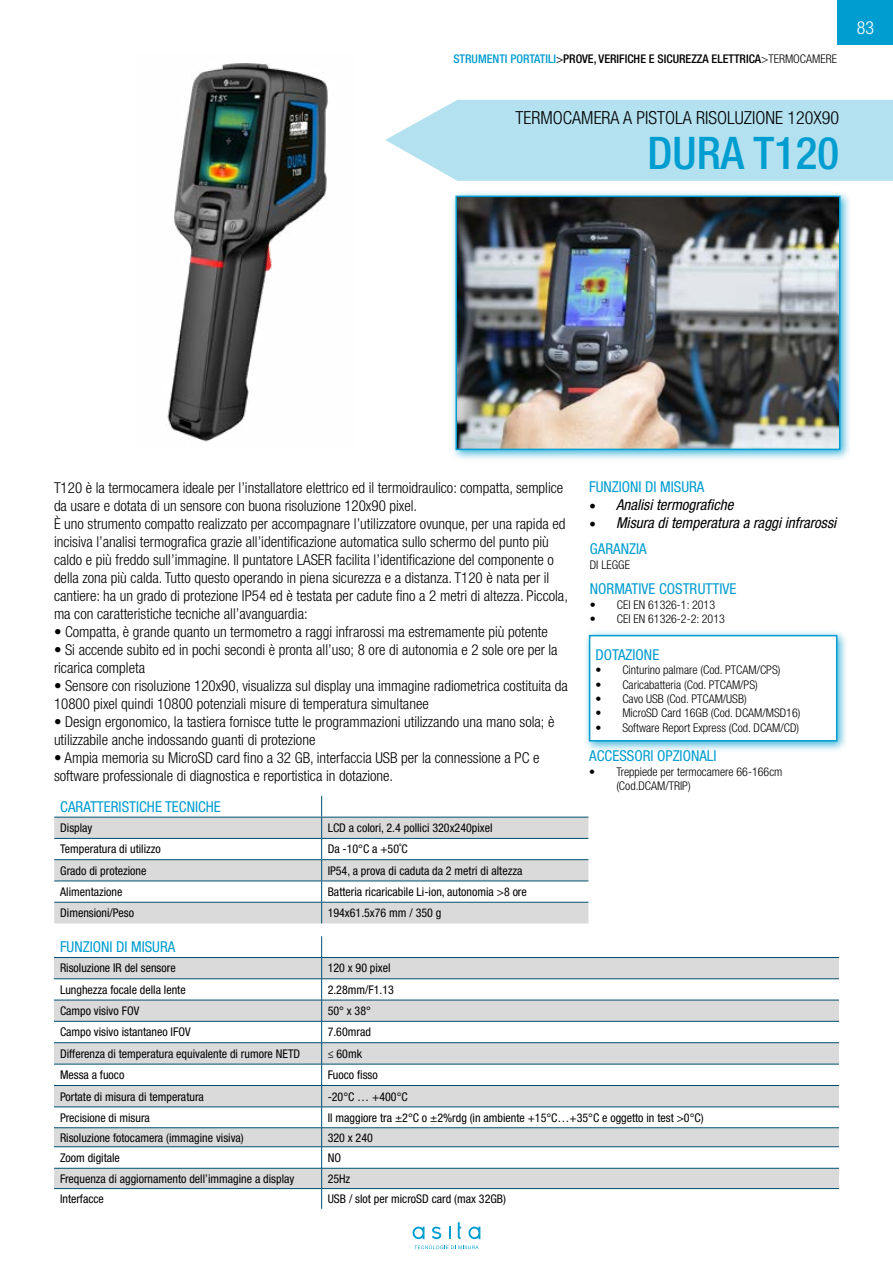
<style>
.page{position:relative;width:893px;height:1263px;background:#fff}
.page>*{position:absolute;margin:0;border:0;box-sizing:border-box;transform-origin:0 0}
.t1{font:500 condensed 45px "Helvetica Neue LT Std";color:#009dd0}
.t2{font:300 condensed 18px "Helvetica Neue LT Std";color:#000}
.t3{font:300 condensed 18px "Helvetica Neue LT Std";color:#fff}
.t4{font:300 condensed 15px/18px "Helvetica Neue LT Std";color:#000}
.t5{font:condensed 15px "Helvetica Neue LT Std";color:#009dd0}
.t6{font:italic condensed 15px/25.8px "Helvetica Neue LT Std";color:#000}
.t7{font:condensed 12px "Helvetica Neue LT Std";color:#000}
.t8{font:300 condensed 12px/14.4px "Helvetica Neue LT Std";color:#000}
.t9{font:500 condensed 12px "Helvetica Neue LT Std";color:#000}
.s1{color:#009dd0}
.s2{font-weight:400}
.s3{font-weight:300}
.s4{font-family:"Minion Pro";font-style:normal;font-stretch:normal;font-size:18px}
.s5{font-style:normal;color:#009dd0}
</style>
<div class="page">
<svg style="left:54px;top:958px;width:785px;height:230px;fill:#dadada"></svg>
<hr style="left:54px;top:957px;width:268px;height:1px;background:#004e71">
<hr style="left:322px;top:957px;width:517px;height:1px;background:#004e71">
<hr style="left:54px;top:978px;width:268px;height:1px;background:#004e71">
<hr style="left:322px;top:978px;width:517px;height:1px;background:#004e71">
<hr style="left:54px;top:1000px;width:268px;height:1px;background:#004e71">
<hr style="left:322px;top:1000px;width:517px;height:1px;background:#004e71">
<hr style="left:54px;top:1021px;width:268px;height:1px;background:#004e71">
<hr style="left:322px;top:1021px;width:517px;height:1px;background:#004e71">
<hr style="left:54px;top:1042px;width:268px;height:1px;background:#004e71">
<hr style="left:322px;top:1042px;width:517px;height:1px;background:#004e71">
<hr style="left:54px;top:1064px;width:268px;height:1px;background:#004e71">
<hr style="left:322px;top:1064px;width:517px;height:1px;background:#004e71">
<hr style="left:54px;top:1085px;width:268px;height:1px;background:#004e71">
<hr style="left:322px;top:1085px;width:517px;height:1px;background:#004e71">
<hr style="left:54px;top:1107px;width:268px;height:1px;background:#004e71">
<hr style="left:322px;top:1107px;width:517px;height:1px;background:#004e71">
<hr style="left:54px;top:1127px;width:268px;height:1px;background:#004e71">
<hr style="left:322px;top:1127px;width:517px;height:1px;background:#004e71">
<hr style="left:54px;top:1146px;width:268px;height:1px;background:#004e71">
<hr style="left:322px;top:1146px;width:517px;height:1px;background:#004e71">
<hr style="left:54px;top:1168px;width:268px;height:1px;background:#004e71">
<hr style="left:322px;top:1168px;width:517px;height:1px;background:#004e71">
<hr style="left:54px;top:1188px;width:268px;height:1px;background:#004e71">
<hr style="left:322px;top:1188px;width:517px;height:1px;background:#004e71">
<svg style="left:321px;top:936px;width:1px;height:273px"></svg>
<svg style="left:54px;top:818px;width:534px;height:105px;fill:#dadada"></svg>
<hr style="left:54px;top:817px;width:268px;height:1px;background:#004e71">
<hr style="left:322px;top:817px;width:266px;height:1px;background:#004e71">
<hr style="left:54px;top:838px;width:268px;height:1px;background:#004e71">
<hr style="left:322px;top:838px;width:266px;height:1px;background:#004e71">
<hr style="left:54px;top:859px;width:268px;height:1px;background:#004e71">
<hr style="left:322px;top:859px;width:266px;height:1px;background:#004e71">
<hr style="left:54px;top:880px;width:268px;height:1px;background:#004e71">
<hr style="left:322px;top:880px;width:266px;height:1px;background:#004e71">
<hr style="left:54px;top:902px;width:268px;height:1px;background:#004e71">
<hr style="left:322px;top:902px;width:266px;height:1px;background:#004e71">
<svg style="left:321px;top:796px;width:1px;height:127px"></svg>
<img style="left:167px;top:63px;width:162px;height:379px">
<div style="left:450px;top:190px;width:402px;height:271px;background:#009dd0;opacity:.75"></div>
<img style="left:458px;top:199px;width:379px;height:248px">
<div style="left:455px;top:196px;width:385px;height:254px;border:2px solid #009dd0"></div>
<div style="left:583px;top:629px;width:266px;height:124px;background:#009dd0;opacity:.75"></div>
<div style="left:589px;top:635px;width:248px;height:106px;background:#fff;border:2px solid #009dd0"></div>
<div style="left:838px;top:0;width:55px;height:44px;background:#009dd0"></div>
<svg style="left:413px;top:1226px;width:11px;height:13px"></svg>
<svg style="left:432px;top:1226px;width:9px;height:13px"></svg>
<svg style="left:449px;top:1226px;width:1px;height:13px"></svg>
<svg style="left:458px;top:1222px;width:3px;height:17px"></svg>
<svg style="left:468px;top:1226px;width:12px;height:13px"></svg>
<svg style="left:414px;top:1245px;width:65px;height:4px"></svg>
<svg style="left:385px;top:100px;width:508px;height:81px;background:#b8e3f1"></svg>
<p class="t9" style="left:453px;top:51px;width:385px"><span class="s1">STRUMENTI PORTATILI</span><span class="s2">&gt;</span>PROVE, VERIFICHE E SICUREZZA ELETTRICA<span class="s3">&gt;TERMOCAMERE</span></p>
<p class="t2" style="left:516px;top:108px;width:325px">TERMOCAMERA A PISTOLA RISOLUZIONE 120X90</p>
<h1 class="t1" style="left:647px;top:126px;width:193px">DURA T120</h1>
<p class="t3" style="left:857px;top:17px;width:19px">83</p>
<p class="t4" style="left:54px;top:479px;width:515px">T120 è la termocamera ideale per l’installatore elettrico ed il termoidraulico: compatta, semplice da usare e dotata di un sensore con buona risoluzione 120x90 pixel.<br>È uno strumento compatto realizzato per accompagnare l’utilizzatore ovunque, per una rapida ed incisiva l’analisi termografica grazie all’identificazione automatica sullo schermo del punto più caldo e più freddo sull’immagine. Il puntatore LASER facilita l’identificazione del componente o della zona più calda. Tutto questo operando in piena sicurezza e a distanza. T120 è nata per il cantiere: ha un grado di protezione IP54 ed è testata per cadute fino a 2 metri di altezza. Piccola, ma con caratteristiche tecniche all’avanguardia:</p>
<p class="t4" style="left:54px;top:623px;width:495px">• Compatta, è grande quanto un termometro a raggi infrarossi ma estremamente più potente</p>
<p class="t4" style="left:54px;top:641px;width:505px">• Si accende subito ed in pochi secondi è pronta all’uso; 8 ore di autonomia e 2 sole ore per la ricarica completa</p>
<p class="t4" style="left:54px;top:677px;width:515px">• Sensore con risoluzione 120x90, visualizza sul display una immagine radiometrica costituita da<br>10800 pixel quindi 10800 potenziali misure di temperatura simultanee</p>
<p class="t4" style="left:54px;top:713px;width:502px">• Design ergonomico, la tastiera fornisce tutte le programmazioni utilizzando una mano sola; è utilizzabile anche indossando guanti di protezione</p>
<p class="t4" style="left:54px;top:749px;width:487px">• Ampia memoria su MicroSD card fino a 32 GB, interfaccia USB per la connessione a PC e software professionale di diagnostica e reportistica in dotazione.</p>
<p class="t5" style="left:60px;top:798px;width:162px">CARATTERISTICHE TECNICHE</p>
<p class="t7" style="left:60px;top:821px;width:34px">Display</p>
<p class="t7" style="left:328px;top:821px;width:166px">LCD a colori, 2.4 pollici 320x240pixel</p>
<p class="t7" style="left:60px;top:842px;width:102px">Temperatura di utilizzo</p>
<p class="t7" style="left:328px;top:842px;width:82px">Da -10°C a +50˚C</p>
<p class="t7" style="left:60px;top:863px;width:88px">Grado di protezione</p>
<p class="t7" style="left:328px;top:863px;width:196px">IP54, a prova di caduta da 2 metri di altezza</p>
<p class="t7" style="left:60px;top:885px;width:64px">Alimentazione</p>
<p class="t7" style="left:328px;top:885px;width:201px">Batteria ricaricabile Li-ion, autonomia &gt;8 ore</p>
<p class="t7" style="left:60px;top:906px;width:75px">Dimensioni/Peso</p>
<p class="t7" style="left:328px;top:906px;width:115px">194x61.5x76 mm / 350 g</p>
<p class="t5" style="left:589px;top:478px;width:117px">FUNZIONI DI MISURA</p>
<p class="t6" style="left:589px;top:493px;width:146px"><span class="s4">•</span> Analisi termografiche</p>
<p class="t6" style="left:589px;top:511px;width:249px"><span class="s4">•</span> Misura di temperatura a raggi infrarossi<br><span class="s5">GARANZIA</span></p>
<p class="t8" style="left:590px;top:557px;width:42px">DI LEGGE</p>
<p class="t5" style="left:590px;top:580px;width:148px">NORMATIVE COSTRUTTIVE</p>
<p class="t8" style="left:590px;top:597px;width:127px">• CEI EN 61326-1: 2013</p>
<p class="t8" style="left:590px;top:611px;width:136px">• CEI EN 61326-2-2: 2013</p>
<p class="t5" style="left:595px;top:646px;width:65px">DOTAZIONE</p>
<p class="t8" style="left:595px;top:663px;width:187px">• Cinturino palmare (Cod. PTCAM/CPS)</p>
<p class="t8" style="left:595px;top:677px;width:164px">• Caricabatteria (Cod. PTCAM/PS)</p>
<p class="t8" style="left:595px;top:691px;width:153px">• Cavo USB (Cod. PTCAM/USB)</p>
<p class="t8" style="left:595px;top:706px;width:207px">• MicroSD Card 16GB (Cod. DCAM/MSD16)</p>
<p class="t8" style="left:595px;top:720px;width:205px">• Software Report Express (Cod. DCAM/CD)</p>
<p class="t5" style="left:589px;top:747px;width:129px">ACCESSORI OPZIONALI</p>
<p class="t8" style="left:616px;top:764px;width:168px;text-indent:-27px">• Treppiede per termocamere 66-166cm (Cod.DCAM/TRIP)</p>
<p class="t5" style="left:60px;top:938px;width:117px">FUNZIONI DI MISURA</p>
<p class="t7" style="left:60px;top:961px;width:117px">Risoluzione IR del sensore</p>
<p class="t7" style="left:328px;top:961px;width:64px">120 x 90 pixel</p>
<p class="t7" style="left:60px;top:982px;width:127px">Lunghezza focale della lente</p>
<p class="t7" style="left:328px;top:982px;width:68px">2.28mm/F1.13</p>
<p class="t7" style="left:60px;top:1004px;width:81px">Campo visivo FOV</p>
<p class="t7" style="left:328px;top:1004px;width:45px">50° x 38°</p>
<p class="t7" style="left:60px;top:1025px;width:132px">Campo visivo istantaneo IFOV</p>
<p class="t7" style="left:328px;top:1025px;width:45px">7.60mrad</p>
<p class="t7" style="left:60px;top:1046px;width:242px">Differenza di temperatura equivalente di rumore NETD</p>
<p class="t7" style="left:328px;top:1046px;width:36px">≤ 60mk</p>
<p class="t7" style="left:60px;top:1068px;width:66px">Messa a fuoco</p>
<p class="t7" style="left:328px;top:1068px;width:52px">Fuoco fisso</p>
<p class="t7" style="left:60px;top:1089px;width:145px">Portate di misura di temperatura</p>
<p class="t7" style="left:328px;top:1089px;width:82px">-20°C … +400°C</p>
<p class="t7" style="left:60px;top:1110px;width:91px">Precisione di misura</p>
<p class="t7" style="left:328px;top:1110px;width:377px">Il maggiore tra ±2°C o ±2%rdg (in ambiente +15°C…+35°C e oggetto in test &gt;0°C)</p>
<p class="t7" style="left:60px;top:1130px;width:185px">Risoluzione fotocamera (immagine visiva)</p>
<p class="t7" style="left:328px;top:1130px;width:47px">320 x 240</p>
<p class="t7" style="left:60px;top:1150px;width:61px">Zoom digitale</p>
<p class="t7" style="left:328px;top:1150px;width:15px">NO</p>
<p class="t7" style="left:60px;top:1171px;width:236px">Frequenza di aggiornamento dell’immagine a display</p>
<p class="t7" style="left:328px;top:1171px;width:24px">25Hz</p>
<p class="t7" style="left:60px;top:1192px;width:45px">Interfacce</p>
<p class="t7" style="left:328px;top:1192px;width:180px">USB / slot per microSD card (max 32GB)</p>
</div>
